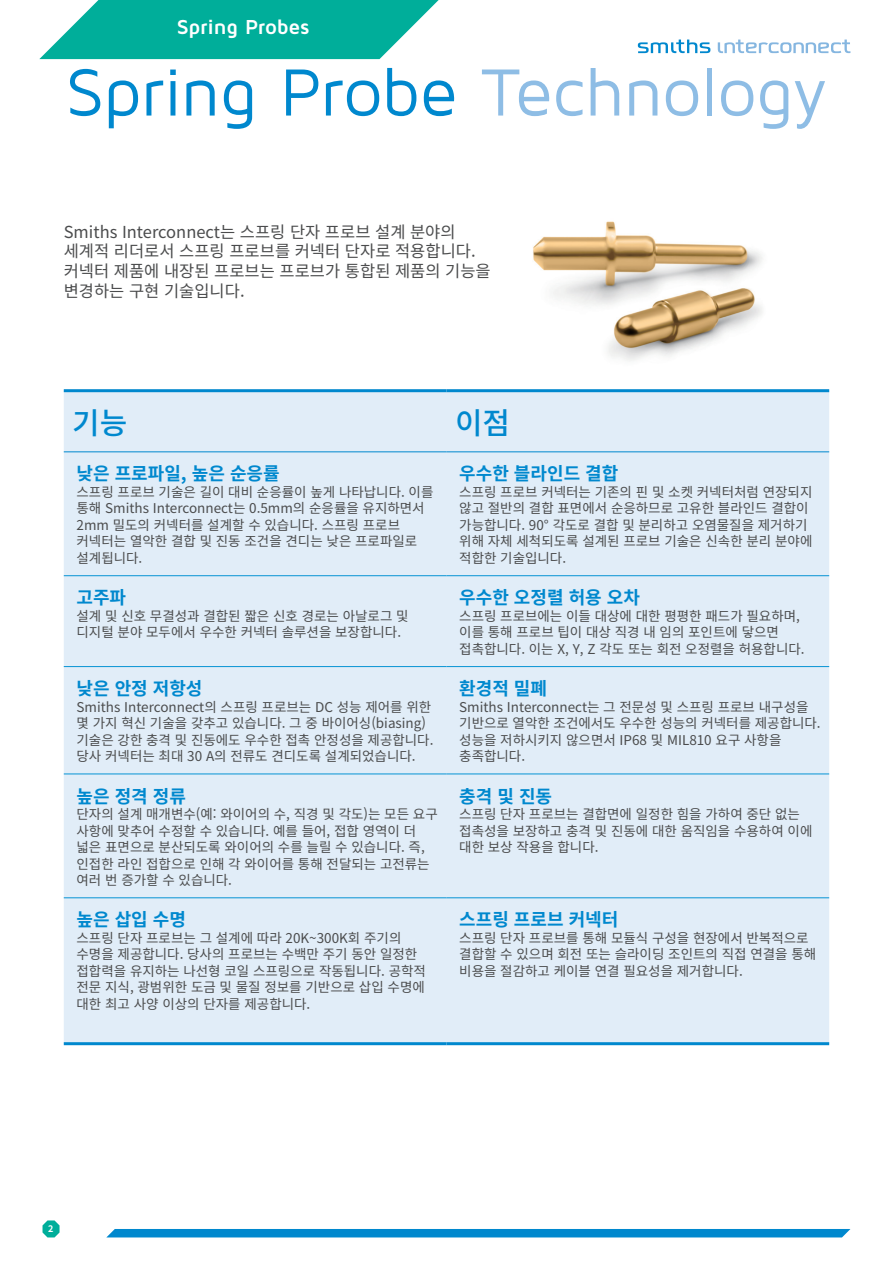
<style>
.page{position:relative;width:893px;height:1263px;background:#fff}
.page>*{position:absolute;margin:0;border:0;box-sizing:border-box;transform-origin:0 0}
.t1{font:69px "Maven Pro";letter-spacing:-.015em;color:#0088ce}
.t2{font:500 30px "Noto Sans CJK";color:#0088ce}
.t3{font:700 21px "Maven Pro";letter-spacing:-.015em;color:#fff}
.t4{font:700 18px "Noto Sans CJK";color:#0088ce}
.t5{font:16.5px/19.8px "Noto Sans CJK";color:#4b4c4d}
.t6{font:13.5px/16.5px "Noto Sans CJK";color:#4b4c4d}
.t7{font:700 9px "Noto Sans CJK";color:#fff}
.s1{color:#8ebde5}
</style>
<div class="page">
<svg style="left:638px;top:40px;width:72px;height:13px"></svg>
<svg style="left:718px;top:40px;width:132px;height:13px"></svg>
<svg style="left:43px;top:1220px;width:17px;height:17px"></svg>
<div style="left:107px;top:1229px;width:743px;height:8px;background:#0088ce"></div>
<svg style="left:39px;top:0;width:400px;height:59px;background:#26baa9"></svg>
<div style="left:64px;top:392px;width:765px;height:650px;background:#e1edf8"></div>
<hr style="left:64px;top:575px;width:382px;height:1px;background:#0693d4">
<hr style="left:446px;top:575px;width:383px;height:1px;background:#0693d4">
<hr style="left:64px;top:666px;width:382px;height:1px;background:#0693d4">
<hr style="left:446px;top:666px;width:383px;height:1px;background:#0693d4">
<hr style="left:64px;top:773px;width:382px;height:1px;background:#0693d4">
<hr style="left:446px;top:773px;width:383px;height:1px;background:#0693d4">
<hr style="left:64px;top:897px;width:382px;height:1px;background:#0693d4">
<hr style="left:446px;top:897px;width:383px;height:1px;background:#0693d4">
<hr style="left:64px;top:1042px;width:382px;height:3px;background:#0088ce">
<hr style="left:446px;top:1042px;width:383px;height:3px;background:#0088ce">
<hr style="left:64px;top:389px;width:382px;height:3px;background:#0088ce">
<hr style="left:446px;top:389px;width:383px;height:3px;background:#0088ce">
<hr style="left:64px;top:451px;width:382px;height:1px;background:#0088ce">
<hr style="left:446px;top:451px;width:383px;height:1px;background:#0088ce">
<img style="left:533px;top:221px;width:230px;height:140px">
<h3 class="t3" style="left:177px;top:13px;width:134px">Spring Probes</h3>
<h1 class="t1" style="left:66px;top:49px;width:763px">Spring Probe <span class="s1">Technology</span></h1>
<p class="t5" style="left:64px;top:222px;width:429px">Smiths Interconnect는 스프링 단자 프로브 설계 분야의 세계적 리더로서 스프링 프로브를 커넥터 단자로 적용합니다. 커넥터 제품에 내장된 프로브는 프로브가 통합된 제품의 기능을 변경하는 구현 기술입니다.</p>
<h2 class="t2" style="left:72px;top:406px;width:57px">기능</h2>
<h2 class="t2" style="left:455px;top:406px;width:57px">이점</h2>
<h3 class="t4" style="left:77px;top:464px;width:205px">낮은 프로파일, 높은 순응률</h3>
<p class="t6" style="left:77px;top:484px;width:358px">스프링 프로브 기술은 길이 대비 순응률이 높게 나타납니다. 이를 통해 Smiths Interconnect는 0.5mm의 순응률을 유지하면서<br>2mm 밀도의 커넥터를 설계할 수 있습니다. 스프링 프로브 커넥터는 열악한 결합 및 진동 조건을 견디는 낮은 프로파일로 설계됩니다.</p>
<h3 class="t4" style="left:459px;top:464px;width:161px">우수한 블라인드 결합</h3>
<p class="t6" style="left:459px;top:484px;width:355px">스프링 프로브 커넥터는 기존의 핀 및 소켓 커넥터처럼 연장되지 않고 절반의 결합 표면에서 순응하므로 고유한 블라인드 결합이 가능합니다. 90° 각도로 결합 및 분리하고 오염물질을 제거하기 위해 자체 세척되도록 설계된 프로브 기술은 신속한 분리 분야에 적합한 기술입니다.</p>
<h3 class="t4" style="left:77px;top:588px;width:51px">고주파</h3>
<p class="t6" style="left:77px;top:608px;width:334px">설계 및 신호 무결성과 결합된 짧은 신호 경로는 아날로그 및 디지털 분야 모두에서 우수한 커넥터 솔루션을 보장합니다.</p>
<h3 class="t4" style="left:77px;top:678px;width:128px">낮은 안정 저항성</h3>
<p class="t6" style="left:77px;top:699px;width:358px">Smiths Interconnect의 스프링 프로브는 DC 성능 제어를 위한 몇 가지 혁신 기술을 갖추고 있습니다. 그 중 바이어싱(biasing) 기술은 강한 충격 및 진동에도 우수한 접촉 안정성을 제공합니다. 당사 커넥터는 최대 30 A의 전류도 견디도록 설계되었습니다.</p>
<h3 class="t4" style="left:77px;top:786px;width:111px">높은 정격 정류</h3>
<p class="t6" style="left:77px;top:806px;width:363px">단자의 설계 매개변수(예: 와이어의 수, 직경 및 각도)는 모든 요구 사항에 맞추어 수정할 수 있습니다. 예를 들어, 접합 영역이 더 넓은 표면으로 분산되도록 와이어의 수를 늘릴 수 있습니다. 즉, 인접한 라인 접합으로 인해 각 와이어를 통해 전달되는 고전류는 여러 번 증가할 수 있습니다.</p>
<h3 class="t4" style="left:77px;top:910px;width:111px">높은 삽입 수명</h3>
<p class="t6" style="left:77px;top:930px;width:351px">스프링 단자 프로브는 그 설계에 따라 20K~300K회 주기의 수명을 제공합니다. 당사의 프로브는 수백만 주기 동안 일정한 접합력을 유지하는 나선형 코일 스프링으로 작동됩니다. 공학적 전문 지식, 광범위한 도금 및 물질 정보를 기반으로 삽입 수명에 대한 최고 사양 이상의 단자를 제공합니다.</p>
<h3 class="t4" style="left:459px;top:588px;width:182px">우수한 오정렬 허용 오차</h3>
<p class="t6" style="left:459px;top:608px;width:347px">스프링 프로브에는 이들 대상에 대한 평평한 패드가 필요하며, 이를 통해 프로브 팁이 대상 직경 내 임의 포인트에 닿으면 접촉합니다. 이는 X, Y, Z 각도 또는 회전 오정렬을 허용합니다.</p>
<h3 class="t4" style="left:459px;top:678px;width:89px">환경적 밀폐</h3>
<p class="t6" style="left:459px;top:699px;width:363px">Smiths Interconnect는 그 전문성 및 스프링 프로브 내구성을 기반으로 열악한 조건에서도 우수한 성능의 커넥터를 제공합니다. 성능을 저하시키지 않으면서 IP68 및 MIL810 요구 사항을 충족합니다.</p>
<h3 class="t4" style="left:459px;top:786px;width:94px">충격 및 진동</h3>
<p class="t6" style="left:459px;top:806px;width:355px">스프링 단자 프로브는 결합면에 일정한 힘을 가하여 중단 없는 접촉성을 보장하고 충격 및 진동에 대한 움직임을 수용하여 이에 대한 보상 작용을 합니다.</p>
<h3 class="t4" style="left:459px;top:910px;width:161px">스프링 프로브 커넥터</h3>
<p class="t6" style="left:459px;top:930px;width:358px">스프링 단자 프로브를 통해 모듈식 구성을 현장에서 반복적으로 결합할 수 있으며 회전 또는 슬라이딩 조인트의 직접 연결을 통해 비용을 절감하고 케이블 연결 필요성을 제거합니다.</p>
<p class="t7" style="left:48px;top:1224px;width:7px">2</p>
</div>
